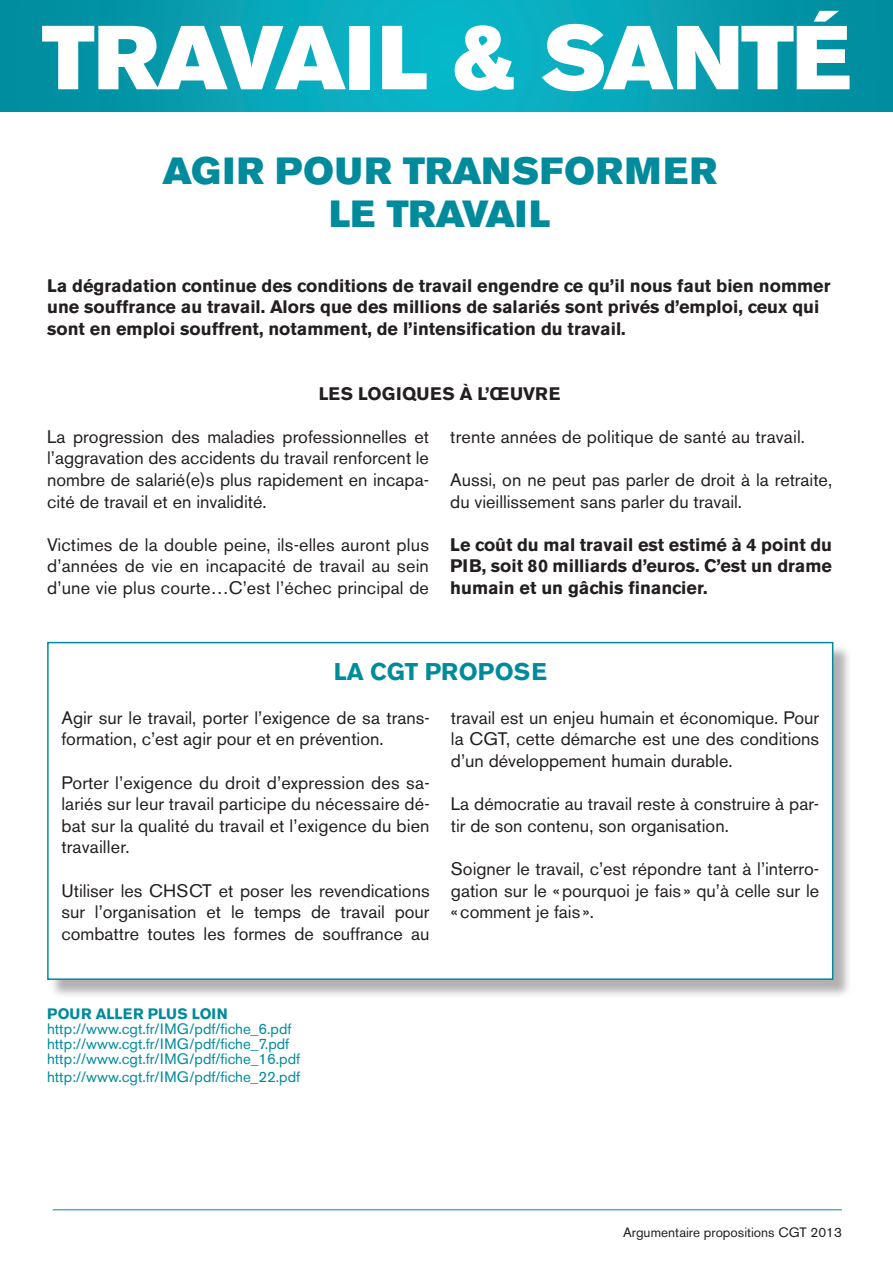
<style>
.page{position:relative;width:893px;height:1263px;background:#fff}
.page>*{position:absolute;margin:0;border:0;box-sizing:border-box;transform-origin:0 0}
.t1{font:89.7px "Akzidenz Grotesk BE Super";letter-spacing:-.01em;color:#fff}
.t2{font:37.5px/43.2px "Akzidenz Grotesk BE Super";letter-spacing:.03em;color:#008b9d;text-align:center}
.t3{font:700 24px "Akzidenz Grotesk BE";color:#008b9d}
.t4{font:18px/21.6px "Akzidenz Grotesk BE";color:#231f20;text-align:justify}
.t5{font:700 18px/21.6px "Akzidenz Grotesk BE";color:#231f20}
.t6{font:700 18px "Akzidenz Grotesk BE";letter-spacing:.04em;color:#231f20}
.t7{font:15px/15px "Akzidenz Grotesk BE";color:#008b9d}
.t8{font:700 15px "Akzidenz Grotesk BE";letter-spacing:.02em;color:#008b9d}
.t9{font:13.5px "Akzidenz Grotesk BE";color:#231f20}
</style>
<div class="page">
<hr style="left:53px;top:1209px;width:789px;height:1px;background:#008b9d">
<svg style="left:0;top:0;width:893px;height:111px;background:#05a1b3"></svg>
<div style="left:49px;top:644px;width:803px;height:354px;background:#231f20;opacity:.35"></div>
<div style="left:48px;top:643px;width:785px;height:336px;background:#fff"></div>
<div style="left:47px;top:642px;width:786px;height:338px;border:2px solid #008b9d"></div>
<h1 class="t1" style="left:42px;top:6px;width:810px">TRAVAIL &amp; SANTÉ</h1>
<h2 class="t2" style="left:162px;top:149px;width:556px">AGIR POUR TRANSFORMER<br>LE TRAVAIL</h2>
<p class="t5" style="left:47px;top:275px;width:785px">La dégradation continue des conditions de travail engendre ce qu’il nous faut bien nommer une souffrance au travail. Alors que des millions de salariés sont privés d’emploi, ceux qui sont en emploi souffrent, notamment, de l’intensification du travail.</p>
<p class="t6" style="left:319px;top:383px;width:243px">Les logi ques à l’œuvre</p>
<p class="t4" style="left:47px;top:426px;width:383px">La progression des maladies professionnelles et l’aggravation des accidents du travail renforcent le nombre de salarié(e)s plus rapidement en incapa&shy;cité de travail et en invalidité.</p>
<p class="t4" style="left:47px;top:534px;width:383px">Victimes de la double peine, ils-elles auront plus d’années de vie en incapacité de travail au sein d’une vie plus courte…C’est l’échec principal de</p>
<p class="t4" style="left:450px;top:426px;width:356px">trente années de politique de santé au travail.</p>
<p class="t4" style="left:450px;top:469px;width:383px">Aussi, on ne peut pas parler de droit à la retraite, du vieillissement sans parler du travail.</p>
<p class="t5" style="left:450px;top:534px;width:383px;text-align:justify">Le coût du mal travail est estimé à 4 point du PIB, soit 80 milliards d’euros. C’est un drame humain et un gâchis financier.</p>
<h3 class="t3" style="left:334px;top:658px;width:215px">La CGT propos e</h3>
<p class="t4" style="left:61px;top:707px;width:370px">Agir sur le travail, porter l’exigence de sa trans&shy;formation, c’est agir pour et en prévention.</p>
<p class="t4" style="left:61px;top:771px;width:370px">Porter l’exigence du droit d’expression des sa&shy;lariés sur leur travail participe du nécessaire dé&shy;bat sur la qualité du travail et l’exigence du bien travailler.</p>
<p class="t4" style="left:61px;top:879px;width:370px">Utiliser les CHSCT et poser les revendications sur l’organisation et le temps de travail pour combattre toutes les formes de souffrance au</p>
<p class="t4" style="left:451px;top:707px;width:370px">travail est un enjeu humain et économique. Pour la CGT, cette démarche est une des conditions d’un développement humain durable.</p>
<p class="t4" style="left:451px;top:793px;width:370px">La démocratie au travail reste à construire à par&shy;tir de son contenu, son organisation.</p>
<p class="t4" style="left:451px;top:858px;width:370px">Soigner le travail, c’est répondre tant à l’interro&shy;gation sur le «pourquoi je fais » qu’à celle sur le «comment je fais ».</p>
<p class="t8" style="left:47px;top:1005px;width:182px">Pour aller plus loin</p>
<p class="t7" style="left:47px;top:1021px;width:255px">http://www.cgt.fr/IMG/pdf/fiche_6.pdf http://www.cgt.fr/IMG/pdf/fiche_7.pdf http://www.cgt.fr/IMG/pdf/fiche_16.pdf</p>
<p class="t7" style="left:47px;top:1069px;width:255px">http://www.cgt.fr/IMG/pdf/fiche_22.pdf</p>
<p class="t9" style="left:623px;top:1224px;width:220px">Argumentaire propositions CGT 2013</p>
</div>
